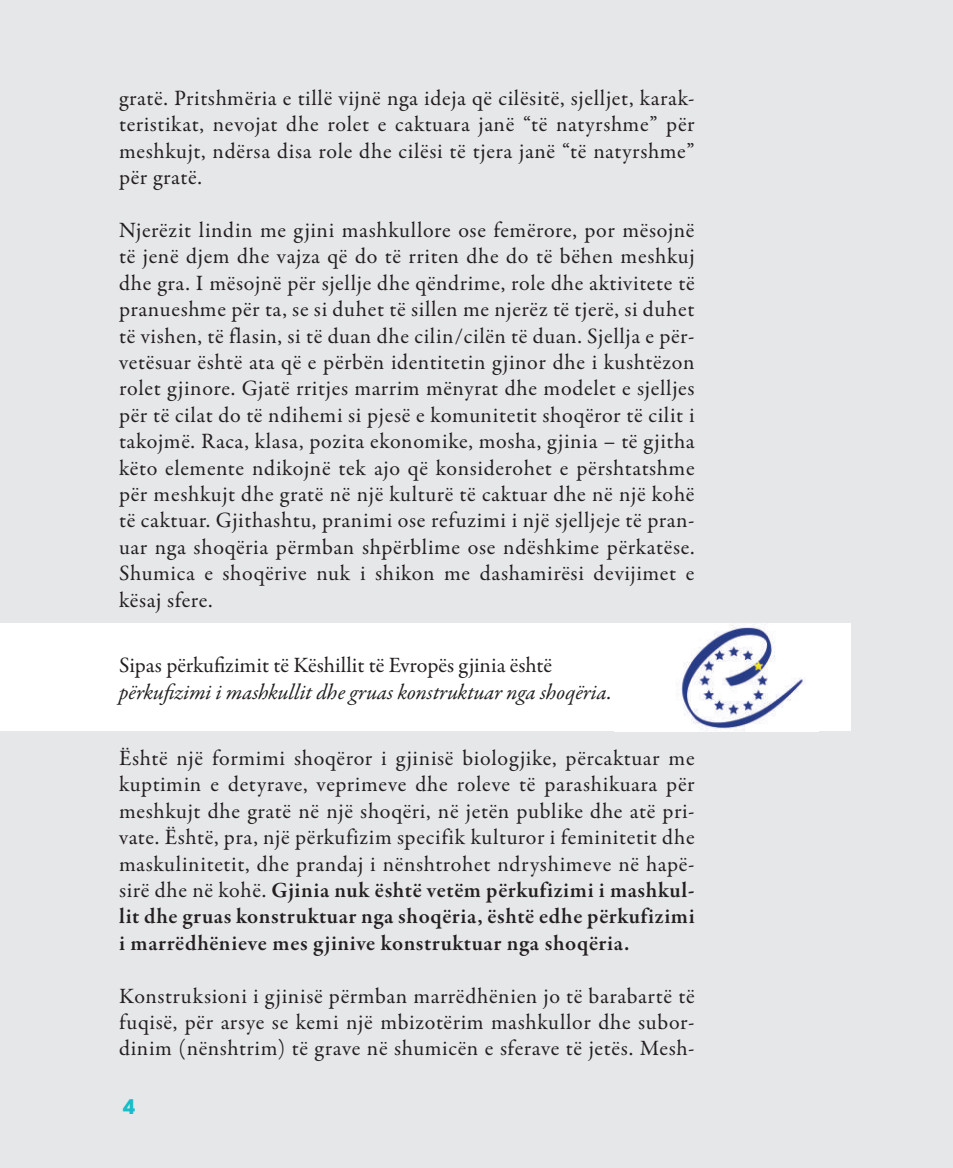
<style>
.page{position:relative;width:953px;height:1168px;background:#fff}
.page>*{position:absolute;margin:0;border:0;box-sizing:border-box;transform-origin:0 0}
.t1{font:22px/26.4px "Garamond Premr Pro";letter-spacing:.025em;color:#231f20;text-align:justify}
.t2{font:italic 22px "Garamond Premr Pro";letter-spacing:-.005em;color:#231f20}
.t3{font:22px "Garamond Premr Pro";color:#231f20}
.t4{font:700 20px "Avant Garde LT";color:#19bdc9}
.s1{font-weight:600}
</style>
<div class="page">
<div style="left:0;top:0;width:952px;height:1168px;background:#e6e7e9"></div>
<div style="left:0;top:624px;width:850px;height:107px;background:#fff"></div>
<img style="left:681px;top:624px;width:123px;height:107px">
<p class="t1" style="left:119px;top:85px;width:577px">gratë. Pritshmëria e tillë vijnë nga ideja që cilësitë, sjelljet, karak&shy;teristikat, nevojat dhe rolet e caktuara janë “të natyrshme” për meshkujt, ndërsa disa role dhe cilësi të tjera janë “të natyrshme” për gratë.</p>
<p class="t1" style="left:119px;top:217px;width:577px">Njerëzit lindin me gjini mashkullore ose femërore, por mësojnë të jenë djem dhe vajza që do të rriten dhe do të bëhen meshkuj dhe gra. I mësojnë për sjellje dhe qëndrime, role dhe aktivitete të pranueshme për ta, se si duhet të sillen me njerëz të tjerë, si duhet të vishen, të flasin, si të duan dhe cilin/cilën të duan. Sjellja e për&shy;vetësuar është ata që e përbën identitetin gjinor dhe i kushtëzon rolet gjinore. Gjatë rritjes marrim mënyrat dhe modelet e sjelljes për të cilat do të ndihemi si pjesë e komunitetit shoqëror të cilit i takojmë. Raca, klasa, pozita ekonomike, mosha, gjinia – të gjitha këto elemente ndikojnë tek ajo që konsiderohet e përshtatshme për meshkujt dhe gratë në një kulturë të caktuar dhe në një kohë të caktuar. Gjithashtu, pranimi ose refuzimi i një sjelljeje të pran&shy;uar nga shoqëria përmban shpërblime ose ndëshkime përkatëse.<br>Shumica e shoqërive nuk i shikon me dashamirësi devijimet e kësaj sfere.</p>
<p class="t3" style="left:119px;top:652px;width:434px">Sipas përkufizimit të Këshillit të Evropës gjinia është</p>
<p class="t2" style="left:119px;top:678px;width:494px">përkufizimi i mashkullit dhe gruas konstruktuar nga shoqëria.</p>
<p class="t1" style="left:119px;top:745px;width:577px">Është një formimi shoqëror i gjinisë biologjike, përcaktuar me kuptimin e detyrave, veprimeve dhe roleve të parashikuara për meshkujt dhe gratë në një shoqëri, në jetën publike dhe atë pri&shy;vate. Është, pra, një përkufizim specifik kulturor i feminitetit dhe maskulinitetit, dhe prandaj i nënshtrohet ndryshimeve në hapë&shy;sirë dhe në kohë. <span class="s1">Gjinia nuk është vetëm përkufizimi i mashkul&shy;lit dhe gruas konstruktuar nga shoqëria, është edhe përkufizimi i marrëdhënieve mes gjinive konstruktuar nga shoqëria.</span></p>
<p class="t1" style="left:119px;top:983px;width:577px">Konstruksioni i gjinisë përmban marrëdhënien jo të barabartë të fuqisë, për arsye se kemi një mbizotërim mashkullor dhe subor&shy;dinim (nënshtrim) të grave në shumicën e sferave të jetës. Mesh-</p>
<p class="t4" style="left:123px;top:1093px;width:14px">4</p>
</div>
